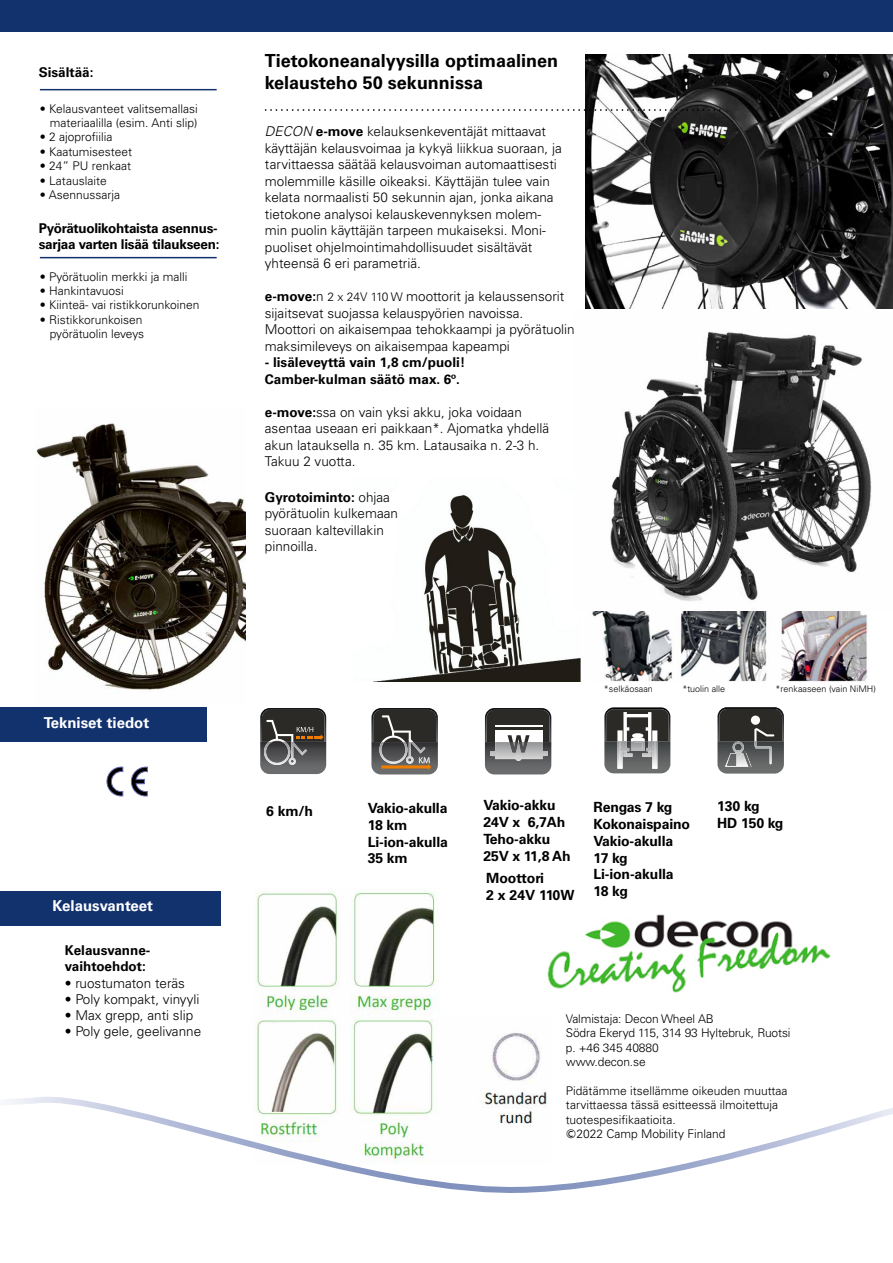
<style>
.page{position:relative;width:893px;height:1263px;background:#fff}
.page>*{position:absolute;margin:0;border:0;box-sizing:border-box;transform-origin:0 0}
.t1{font:700 18px/21.6px "Univers LT Std";color:#000}
.t2{font:700 15px "Univers LT Std";color:#fff}
.t3{font:700 14.1px/16.8px "Univers LT Std";letter-spacing:-.01em;color:#000}
.t4{font:300 13.5px/16.5px "Univers LT Std";color:#000}
.t5{font:700 13.5px/16.2px "Univers LT Std";letter-spacing:-.015em;color:#000}
.t6{font:300 12px/14.4px "Univers LT Std";color:#000;text-align:right}
.t7{font:300 9px "Univers LT Std";color:#000}
.s1{font-style:italic}
.s2{font-weight:700}
.s3{font-size:12px}
.s4{font-family:"Ebrima";font-weight:400}
</style>
<div class="page">
<img style="left:256px;top:1018px;width:285px;height:71px">
<div style="left:0;top:0;width:893px;height:31px;background:#12326e"></div>
<img style="left:585px;top:54px;width:308px;height:255px">
<div style="left:0;top:708px;width:207px;height:34px;background:#12326e"></div>
<img style="left:36px;top:423px;width:209px;height:267px">
<hr style="left:40px;top:89px;width:177px;height:1px;background:#12326e">
<hr style="left:40px;top:257px;width:177px;height:1px;background:#12326e">
<svg style="left:265px;top:109px;width:455px;height:2px"></svg>
<div style="left:0;top:891px;width:221px;height:34px;background:#12326e"></div>
<svg style="left:131px;top:767px;width:16px;height:29px"></svg>
<svg style="left:107px;top:767px;width:16px;height:29px"></svg>
<img style="left:547px;top:914px;width:284px;height:79px">
<svg style="left:8px;top:1089px;width:885px;height:104px"></svg>
<img style="left:606px;top:770px;width:62px;height:3px">
<svg style="left:604px;top:707px;width:66px;height:63px"></svg>
<svg style="left:717px;top:707px;width:67px;height:67px"></svg>
<img style="left:373px;top:770px;width:64px;height:4px">
<svg style="left:371px;top:708px;width:67px;height:62px"></svg>
<img style="left:485px;top:761px;width:66px;height:13px">
<svg style="left:485px;top:708px;width:66px;height:53px"></svg>
<img style="left:260px;top:765px;width:66px;height:9px">
<svg style="left:260px;top:708px;width:66px;height:57px"></svg>
<img style="left:373px;top:495px;width:208px;height:187px">
<img style="left:592px;top:611px;width:277px;height:70px">
<img style="left:574px;top:331px;width:298px;height:279px">
<img style="left:256px;top:892px;width:183px;height:123px">
<p class="t5" style="left:39px;top:64px;width:56px">Sisältää:</p>
<p class="t6" style="left:40px;top:101px;width:159px">• Kelausvanteet valitsemallasi materiaalilla (esim. Anti slip)</p>
<p class="t6" style="left:40px;top:130px;width:74px">• 2 ajoprofiilia</p>
<p class="t6" style="left:40px;top:144px;width:94px">• Kaatumisesteet</p>
<p class="t6" style="left:40px;top:159px;width:93px">• 24” PU renkaat</p>
<p class="t6" style="left:40px;top:173px;width:68px">• Latauslaite</p>
<p class="t6" style="left:40px;top:188px;width:82px">• Asennussarja</p>
<p class="t5" style="left:39px;top:220px;width:182px">Pyörätuolikohtaista asennus&shy;sarjaa varten lisää tilaukseen:</p>
<p class="t6" style="left:40px;top:269px;width:149px">• Pyörätuolin merkki ja malli</p>
<p class="t6" style="left:40px;top:284px;width:86px">• Hankintavuosi</p>
<p class="t6" style="left:40px;top:298px;width:161px">• Kiinteä- vai ristikkorunkoinen</p>
<p class="t6" style="left:40px;top:312px;width:106px">• Ristikkorunkoisen pyörätuolin leveys</p>
<h1 class="t1" style="left:265px;top:50px;width:295px">Tietokoneanalyysilla optimaalinen kelausteho 50 sekunnissa</h1>
<p class="t4" style="left:265px;top:123px;width:298px"><span class="s1">DECON</span> <span class="s2">e-move</span> kelauksenkeventäjät mittaavat käyttäjän kelausvoimaa ja kykyä liikkua suoraan, ja tarvittaessa säätää kelausvoiman automaattisesti molemmille käsille oikeaksi. Käyttäjän tulee vain kelata normaalisti 50 sekunnin ajan, jonka aikana tietokone analysoi kelauskevennyksen molem&shy;min puolin käyttäjän tarpeen mukaiseksi. Moni&shy;puoliset ohjelmointimahdollisuudet sisältävät yhteensä 6 eri parametriä.</p>
<p class="t4" style="left:265px;top:288px;width:311px"><span class="s2">e-move:</span>n <span class="s3">2 x 24V 110 W</span> moottorit ja kelaussensorit sijaitsevat suojassa kelauspyörien navoissa.<br>Moottori on aikaisempaa tehokkaampi ja pyörätuolin maksimileveys on aikaisempaa kapeampi</p>
<p class="t5" style="left:265px;top:354px;width:202px">- lisäleveyttä vain 1,8 cm/puoli!<br>Camber-kulman säätö max. 6º.</p>
<p class="t4" style="left:265px;top:404px;width:286px"><span class="s2">e-move:</span>ssa on vain yksi akku, joka voidaan asentaa useaan eri paikkaan*. Ajomatka yhdellä akun latauksella n. 35 km. Latausaika n. 2-3 h.<br>Takuu 2 vuotta.</p>
<p class="t4" style="left:265px;top:489px;width:135px"><span class="s2">Gyrotoiminto:</span> ohjaa pyörätuolin kulkemaan suoraan kaltevillakin pinnoilla.</p>
<p class="t2" style="left:44px;top:714px;width:107px">Tekniset tiedot</p>
<p class="t2" style="left:53px;top:897px;width:102px">Kelausvanteet</p>
<p class="t5" style="left:65px;top:942px;width:87px">Kelausvanne&shy;vaihtoehdot:</p>
<p class="t4" style="left:65px;top:975px;width:122px">• ruostumaton teräs</p>
<p class="t4" style="left:65px;top:991px;width:136px">• Poly kompakt, vinyyli</p>
<p class="t4" style="left:65px;top:1007px;width:130px">• Max grepp, anti slip</p>
<p class="t4" style="left:65px;top:1023px;width:138px">• Poly gele, geelivanne</p>
<p class="t7" style="left:604px;top:683px;width:51px">*selkäosaan</p>
<p class="t7" style="left:682px;top:683px;width:44px">*tuolin alle</p>
<p class="t7" style="left:776px;top:683px;width:102px">*renkaaseen (vain NiMH)</p>
<p class="t3" style="left:266px;top:802px;width:48px">6 km/h</p>
<p class="t3" style="left:368px;top:800px;width:82px">Vakio-akulla<br>18 km<br>Li-ion-akulla<br>35 km</p>
<p class="t3" style="left:483px;top:797px;width:89px">Vakio-akku<br>24V x 6,7Ah<br>Teho-akku<br>25V x 11,8 Ah</p>
<p class="t3" style="left:593px;top:799px;width:98px">Rengas 7 kg<br>Kokonaispaino<br>Vakio-akulla<br>17 kg<br>Li-ion-akulla<br>18 kg</p>
<p class="t3" style="left:717px;top:798px;width:68px">130 kg<br>HD 150 kg</p>
<p class="t3" style="left:486px;top:869px;width:90px">Moottori<br>2 x 24V 110W</p>
<p class="t6" style="left:566px;top:1011px;width:226px;text-align:left">Valmistaja: Decon Wheel AB<br>Södra Ekeryd 115, 314 93 Hyltebruk, Ruotsi p. +46 345 40880<br>www.decon.se</p>
<p class="t6" style="left:566px;top:1083px;width:223px;text-align:left">Pidätämme itsellämme oikeuden muuttaa tarvittaessa tässä esitteessä ilmoitettuja tuotespesifikaatioita.<br><span class="s4">©</span>2022 Camp Mobility Finland</p>
</div>
